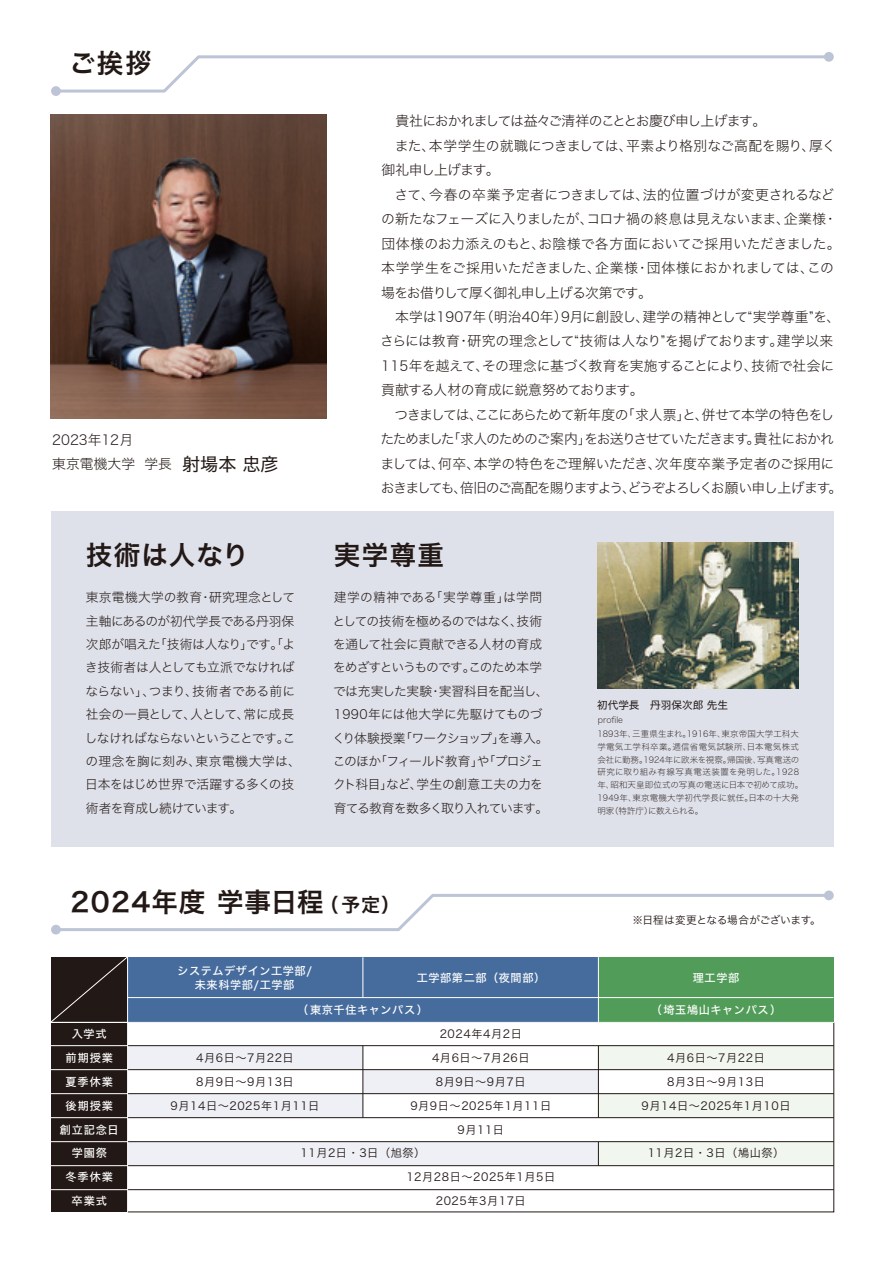
<style>
.page{position:relative;width:885px;height:1263px;background:#fff}
.page>*{position:absolute;margin:0;border:0;box-sizing:border-box;transform-origin:0 0}
.t1{font:26.55px "Hiragino Sans W6";letter-spacing:.05em;color:#221815}
.t2{font:13.8px "Hiragino Sans W2";letter-spacing:-.035em;color:#221815}
.t3{font:13.8px "Hiragino Sans W2";letter-spacing:-.01em;color:#221815}
.t4{font:13.8px "Hiragino Sans W2";letter-spacing:-.085em;color:#221815}
.t5{font:13.8px/24.5px "Hiragino Sans W2";color:#221815}
.t6{font:13.8px "Hiragino Sans W2";letter-spacing:-.07em;color:#221815}
.t7{font:13.8px "Hiragino Sans W2";letter-spacing:.015em;color:#221815}
.t8{font:13.8px "Hiragino Sans W2";letter-spacing:-.11em;color:#221815}
.t9{font:13.8px "Hiragino Sans W2";letter-spacing:-.015em;color:#221815}
.t10{font:13.8px "Hiragino Sans W2";letter-spacing:-.065em;color:#221815}
.t11{font:12.75px/23.4px "Hiragino Sans W2";letter-spacing:-.035em;color:#221815}
.t12{font:11.1px/23.9px "Hiragino Sans W3";letter-spacing:.05em;color:#221815;text-align:center}
.t13{font:11.1px/14.9px "Hiragino Sans W5";letter-spacing:.05em;color:#fff;text-align:center}
.t14{font:11.1px/23.9px "Hiragino Sans W5";letter-spacing:.075em;color:#fff;text-align:center}
.t15{font:10.65px "Hiragino Sans W3";letter-spacing:-.03em;color:#221815}
.t16{font:10.65px "Hiragino Sans W4";color:#221815}
.t17{font:8.55px/12.8px "Hiragino Sans W1";letter-spacing:.01em;color:#221815}
.s1{font-family:"Hiragino Sans W4";font-size:18px}
.s2{font-size:19.2px}
.s3{font-family:"Hiragino Sans W3";font-size:10.65px}
</style>
<div class="page">
<div style="left:51px;top:511px;width:782px;height:335px;background:#dfe1ea"></div>
<img style="left:51px;top:114px;width:275px;height:304px">
<img style="left:597px;top:543px;width:201px;height:145px">
<div style="left:51px;top:957px;width:76px;height:255px;background:#221815"></div>
<div style="left:127px;top:957px;width:471px;height:65px;background:#466c9d"></div>
<div style="left:598px;top:957px;width:235px;height:65px;background:#519c58"></div>
<svg style="left:128px;top:1023px;width:706px;height:189px"></svg>
<hr style="left:362px;top:957px;width:1px;height:40px;background:#fff">
<svg style="left:598px;top:1142px;width:1px;height:23px"></svg>
<hr style="left:598px;top:957px;width:1px;height:65px;background:#fff">
<hr style="left:598px;top:1046px;width:1px;height:72px;background:#221815">
<hr style="left:128px;top:997px;width:705px;height:1px;background:#fff">
<hr style="left:51px;top:1045px;width:782px;height:1px;background:#221815">
<hr style="left:51px;top:1069px;width:782px;height:1px;background:#221815">
<hr style="left:51px;top:1093px;width:782px;height:1px;background:#221815">
<hr style="left:51px;top:1117px;width:782px;height:1px;background:#221815">
<hr style="left:51px;top:1141px;width:782px;height:1px;background:#221815">
<hr style="left:51px;top:1165px;width:782px;height:1px;background:#221815">
<hr style="left:51px;top:1189px;width:782px;height:1px;background:#221815">
<hr style="left:362px;top:1045px;width:1px;height:73px;background:#221815">
<svg style="left:51px;top:957px;width:78px;height:66px"></svg>
<hr style="left:127px;top:957px;width:1px;height:255px;background:#fff">
<hr style="left:50px;top:1022px;width:78px;height:1px;background:#fff">
<hr style="left:50px;top:1045px;width:78px;height:1px;background:#fff">
<hr style="left:50px;top:1069px;width:78px;height:1px;background:#fff">
<hr style="left:50px;top:1093px;width:78px;height:1px;background:#fff">
<hr style="left:50px;top:1117px;width:78px;height:1px;background:#fff">
<hr style="left:50px;top:1141px;width:78px;height:1px;background:#fff">
<hr style="left:50px;top:1165px;width:78px;height:1px;background:#fff">
<hr style="left:50px;top:1189px;width:78px;height:1px;background:#fff">
<div style="left:51px;top:86px;width:10px;height:10px;background:#bcc4d5;border-radius:50%"></div>
<div style="left:823px;top:52px;width:10px;height:10px;background:#bcc4d5;border-radius:50%"></div>
<svg style="left:54px;top:54px;width:777px;height:40px"></svg>
<div style="left:51px;top:925px;width:10px;height:9px;background:#bcc4d5;border-radius:50%"></div>
<svg style="left:823px;top:890px;width:10px;height:10px"></svg>
<svg style="left:55px;top:892px;width:776px;height:41px"></svg>
<h1 class="t1" style="left:69px;top:39px;width:84px">ご挨拶</h1>
<p class="t5" style="left:52px;top:426px;width:228px">2023年12月<br>東京電機大学 学長 <span class="s1">射場本 忠彦</span></p>
<h1 class="t1" style="left:86px;top:531px;width:164px">技術は人なり</h1>
<p class="t11" style="left:85px;top:585px;width:217px">東京電機大学の教育・研究理念として主軸にあるのが初代学長である丹羽保次郎が唱えた「技術は人なり」です。「よき技術者は人としても立派でなければならない」、つまり、技術者である前に社会の一員として、人として、常に成長しなければならないということです。この理念を胸に刻み、東京電機大学は、日本をはじめ世界で活躍する多くの技術者を育成し続けています。</p>
<p class="t6" style="left:381px;top:109px;width:386px">　貴社におかれましては益々ご清祥のこととお慶び申し上げます。</p>
<p class="t2" style="left:395px;top:133px;width:442px">また、本学学生の就職につきましては、平素より格別なご高配を賜り、厚く</p>
<p class="t10" style="left:381px;top:158px;width:120px">御礼申し上げます。</p>
<p class="t3" style="left:394px;top:182px;width:441px">さて、今春の卒業予定者につきましては、法的位置づけが変更されるなど</p>
<p class="t2" style="left:381px;top:207px;width:457px">の新たなフェーズに入りましたが、コロナ禍の終息は見えないまま、企業様・</p>
<p class="t3" style="left:381px;top:231px;width:460px">団体様のお力添えのもと、お陰様で各方面においてご採用いただきました。</p>
<p class="t5" style="left:381px;top:255px;width:454px">本学学生をご採用いただきました、企業様・団体様におかれましては、この</p>
<p class="t6" style="left:381px;top:280px;width:272px">場をお借りして厚く御礼申し上げる次第です。</p>
<p class="t7" style="left:381px;top:305px;width:460px">　本学は1907年（明治40年）9月に創設し、建学の精神として“実学尊重”を、</p>
<p class="t3" style="left:380px;top:329px;width:454px">さらには教育・研究の理念として“技術は人なり”を掲げております。建学以来</p>
<p class="t2" style="left:381px;top:354px;width:454px">115年を越えて、その理念に基づく教育を実施することにより、技術で社会に</p>
<p class="t2" style="left:381px;top:378px;width:264px">貢献する人材の育成に鋭意努めております。</p>
<p class="t4" style="left:381px;top:402px;width:454px">　つきましては、ここにあらためて新年度の「求人票」と、併せて本学の特色をし</p>
<p class="t4" style="left:380px;top:427px;width:455px">たためました「求人のためのご案内」をお送りさせていただきます。貴社におかれ</p>
<p class="t9" style="left:380px;top:451px;width:455px">ましては、何卒、本学の特色をご理解いただき、次年度卒業予定者のご採用に</p>
<p class="t8" style="left:380px;top:476px;width:463px">おきましても、倍旧のご高配を賜りますよう、どうぞよろしくお願い申し上げます。</p>
<h1 class="t1" style="left:334px;top:531px;width:112px">実学尊重</h1>
<p class="t11" style="left:332px;top:585px;width:218px">建学の精神である「実学尊重」は学問としての技術を極めるのではなく、技術を通して社会に貢献できる人材の育成をめざすというものです。このため本学では充実した実験・実習科目を配当し、<br>1990年には他大学に先駆けてものづくり体験授業「ワークショップ」を導入。このほか「フィールド教育」や「プロジェクト科目」など、学生の創意工夫の力を育てる教育を数多く取り入れています。</p>
<p class="t16" style="left:597px;top:696px;width:133px">初代学長　丹羽保次郎 先生</p>
<p class="t17" style="left:597px;top:712px;width:27px">profile</p>
<p class="t17" style="left:597px;top:727px;width:207px">1893年、三重県生まれ。1916年、東京帝国大学工科大学電気工学科卒業。逓信省電気試験所、日本電気株式会社に勤務。1924年に欧米を視察。帰国後、写真電送の研究に取り組み有線写真電送装置を発明した。1928年、昭和天皇即位式の写真の電送に日本で初めて成功。<br>1949年、東京電機大学初代学長に就任。日本の十大発明家（特許庁）に数えられる。</p>
<h1 class="t1" style="left:71px;top:878px;width:333px">2024年度 学事日程<span class="s2">（予定）</span><span class="s3">　</span></h1>
<p class="t14" style="left:60px;top:1021px;width:60px">入学式<br>前期授業夏季休業後期授業創立記念日学園祭<br>冬季休業卒業式</p>
<p class="t13" style="left:177px;top:962px;width:136px">システムデザイン工学部/未来科学部/工学部</p>
<p class="t13" style="left:416px;top:970px;width:130px">工学部第二部（夜間部）</p>
<p class="t13" style="left:297px;top:1002px;width:132px">（東京千住キャンパス）</p>
<p class="t12" style="left:439px;top:1021px;width:84px">2024年4月2日</p>
<p class="t12" style="left:436px;top:1069px;width:91px">8月9日～9月7日</p>
<p class="t12" style="left:196px;top:1045px;width:99px">4月6日～7月22日</p>
<p class="t12" style="left:170px;top:1093px;width:150px">9月14日～2025年1月11日</p>
<p class="t12" style="left:300px;top:1140px;width:126px">11月2日・3日（旭祭）</p>
<p class="t12" style="left:432px;top:1045px;width:99px">4月6日～7月26日</p>
<p class="t12" style="left:410px;top:1093px;width:142px">9月9日～2025年1月11日<br>9月11日</p>
<p class="t12" style="left:406px;top:1164px;width:150px">12月28日～2025年1月5日<br>2025年3月17日</p>
<p class="t12" style="left:196px;top:1069px;width:99px">8月9日～9月13日</p>
<p class="t15" style="left:632px;top:910px;width:190px">※日程は変更となる場合がございます。</p>
<p class="t13" style="left:692px;top:970px;width:48px">理工学部</p>
<p class="t13" style="left:650px;top:1002px;width:132px">（埼玉鳩山キャンパス）</p>
<p class="t12" style="left:641px;top:1045px;width:150px">4月6日～7月22日<br>8月3日～9月13日<br>9月14日～2025年1月10日</p>
<p class="t12" style="left:647px;top:1140px;width:138px">11月2日・3日（鳩山祭）</p>
</div>
